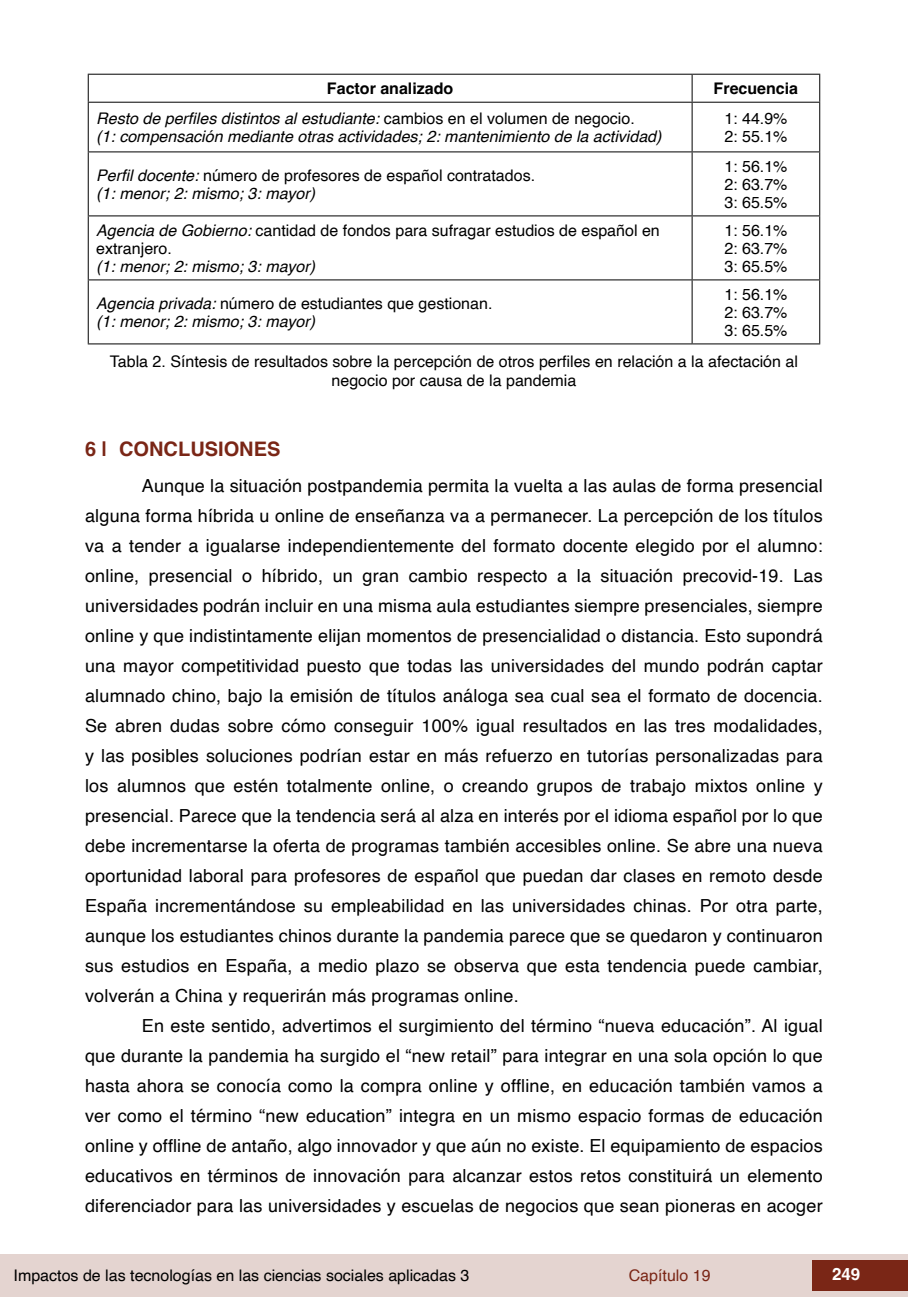
<style>
.page{position:relative;width:908px;height:1304px;background:#fff}
.page>*{position:absolute;margin:0;border:0;box-sizing:border-box;transform-origin:0 0}
.t1{font:700 20px "Helvetica";color:#7a2616}
.t2{font:18px/30px "Helvetica";letter-spacing:.01em;color:#000;text-align:justify}
.t3{font:700 16.8px "Helvetica";color:#fff}
.t4{font:16px/18px "Helvetica";color:#000;text-align:justify}
.t5{font:italic 16px/18px "Helvetica";color:#000}
.t6{font:700 16px "Helvetica";color:#000}
.t7{font:16px "Helvetica";color:#7a2616}
.s1{font-style:normal}
.s2{font-style:italic}
</style>
<div class="page">
<div style="left:0;top:1254px;width:906px;height:43px;background:#e4d4d0"></div>
<div style="left:812px;top:1261px;width:95px;height:30px;background:#7a2616"></div>
<hr style="left:88px;top:74px;width:603px;height:1px;background:#000">
<hr style="left:691px;top:74px;width:128px;height:1px;background:#000">
<hr style="left:88px;top:102px;width:603px;height:1px;background:#000">
<hr style="left:691px;top:102px;width:128px;height:1px;background:#000">
<hr style="left:88px;top:151px;width:603px;height:1px;background:#000">
<hr style="left:691px;top:151px;width:128px;height:1px;background:#000">
<hr style="left:88px;top:215px;width:603px;height:1px;background:#000">
<hr style="left:691px;top:215px;width:128px;height:1px;background:#000">
<hr style="left:88px;top:279px;width:603px;height:1px;background:#000">
<hr style="left:691px;top:279px;width:128px;height:1px;background:#000">
<hr style="left:88px;top:343px;width:603px;height:1px;background:#000">
<hr style="left:691px;top:343px;width:128px;height:1px;background:#000">
<svg style="left:88px;top:75px;width:1px;height:27px"></svg>
<hr style="left:88px;top:103px;width:1px;height:48px;background:#000">
<hr style="left:88px;top:152px;width:1px;height:63px;background:#000">
<hr style="left:88px;top:216px;width:1px;height:63px;background:#000">
<hr style="left:88px;top:280px;width:1px;height:63px;background:#000">
<svg style="left:691px;top:75px;width:1px;height:27px"></svg>
<hr style="left:691px;top:103px;width:1px;height:48px;background:#000">
<hr style="left:818px;top:103px;width:1px;height:48px;background:#000">
<hr style="left:691px;top:152px;width:1px;height:63px;background:#000">
<hr style="left:818px;top:152px;width:1px;height:63px;background:#000">
<hr style="left:691px;top:216px;width:1px;height:63px;background:#000">
<hr style="left:818px;top:216px;width:1px;height:63px;background:#000">
<hr style="left:691px;top:280px;width:1px;height:63px;background:#000">
<hr style="left:818px;top:280px;width:1px;height:63px;background:#000">
<p class="t6" style="left:327px;top:79px;width:128px">Factor analizado</p>
<p class="t6" style="left:713px;top:79px;width:86px">Frecuencia</p>
<p class="t5" style="left:96px;top:110px;width:566px">Resto de perfiles distintos al estudiante: <span class="s1">cambios en el volumen de negocio.<br></span>(1: compensación mediante otras actividades; 2: mantenimiento de la actividad)</p>
<p class="t4" style="left:724px;top:110px;width:65px">1: 44.9%<br>2: 55.1%</p>
<p class="t5" style="left:96px;top:167px;width:440px">Perfil docente: <span class="s1">número de profesores de español contratados. </span>(1: menor; 2: mismo; 3: mayor)</p>
<p class="t4" style="left:724px;top:158px;width:65px">1: 56.1% 2: 63.7% 3: 65.5%</p>
<p class="t4" style="left:96px;top:222px;width:565px"><span class="s2">Agencia de Gobierno:</span> cantidad de fondos para sufragar estudios de español en extranjero.</p>
<p class="t5" style="left:96px;top:258px;width:220px">(1: menor; 2: mismo; 3: mayor)</p>
<p class="t4" style="left:724px;top:222px;width:65px">1: 56.1% 2: 63.7% 3: 65.5%</p>
<p class="t5" style="left:96px;top:295px;width:397px">Agencia privada: <span class="s1">número de estudiantes que gestionan. </span>(1: menor; 2: mismo; 3: mayor)</p>
<p class="t4" style="left:724px;top:286px;width:65px">1: 56.1% 2: 63.7% 3: 65.5%</p>
<p class="t4" style="left:110px;top:352px;width:689px;line-height:19.2px;text-align:center">Tabla 2. Síntesis de resultados sobre la percepción de otros perfiles en relación a la afectación al negocio por causa de la pandemia</p>
<p class="t1" style="left:85px;top:437px;width:197px">6 | CONCLUSIONES</p>
<p class="t2" style="left:85px;top:471px;width:738px;text-indent:57px">Aunque la situación postpandemia permita la vuelta a las aulas de forma presencial alguna forma híbrida u online de enseñanza va a permanecer. La percepción de los títulos va a tender a igualarse independientemente del formato docente elegido por el alumno: online, presencial o híbrido, un gran cambio respecto a la situación precovid-19. Las universidades podrán incluir en una misma aula estudiantes siempre presenciales, siempre online y que indistintamente elijan momentos de presencialidad o distancia. Esto supondrá una mayor competitividad puesto que todas las universidades del mundo podrán captar alumnado chino, bajo la emisión de títulos análoga sea cual sea el formato de docencia.<br>Se abren dudas sobre cómo conseguir 100% igual resultados en las tres modalidades, y las posibles soluciones podrían estar en más refuerzo en tutorías personalizadas para los alumnos que estén totalmente online, o creando grupos de trabajo mixtos online y presencial. Parece que la tendencia será al alza en interés por el idioma español por lo que debe incrementarse la oferta de programas también accesibles online. Se abre una nueva oportunidad laboral para profesores de español que puedan dar clases en remoto desde España incrementándose su empleabilidad en las universidades chinas. Por otra parte, aunque los estudiantes chinos durante la pandemia parece que se quedaron y continuaron sus estudios en España, a medio plazo se observa que esta tendencia puede cambiar, volverán a China y requerirán más programas online.</p>
<p class="t2" style="left:85px;top:1011px;width:738px;text-indent:57px">En este sentido, advertimos el surgimiento del término “nueva educación”. Al igual que durante la pandemia ha surgido el “new retail” para integrar en una sola opción lo que hasta ahora se conocía como la compra online y offline, en educación también vamos a ver como el término “new education” integra en un mismo espacio formas de educación online y offline de antaño, algo innovador y que aún no existe. El equipamiento de espacios educativos en términos de innovación para alcanzar estos retos constituirá un elemento diferenciador para las universidades y escuelas de negocios que sean pioneras en acoger</p>
<p class="t4" style="left:14px;top:1267px;width:457px">Impactos de las tecnologías en las ciencias sociales aplicadas 3</p>
<p class="t7" style="left:628px;top:1263px;width:83px">Capítulo 19</p>
<p class="t3" style="left:831px;top:1264px;width:30px">249</p>
</div>
